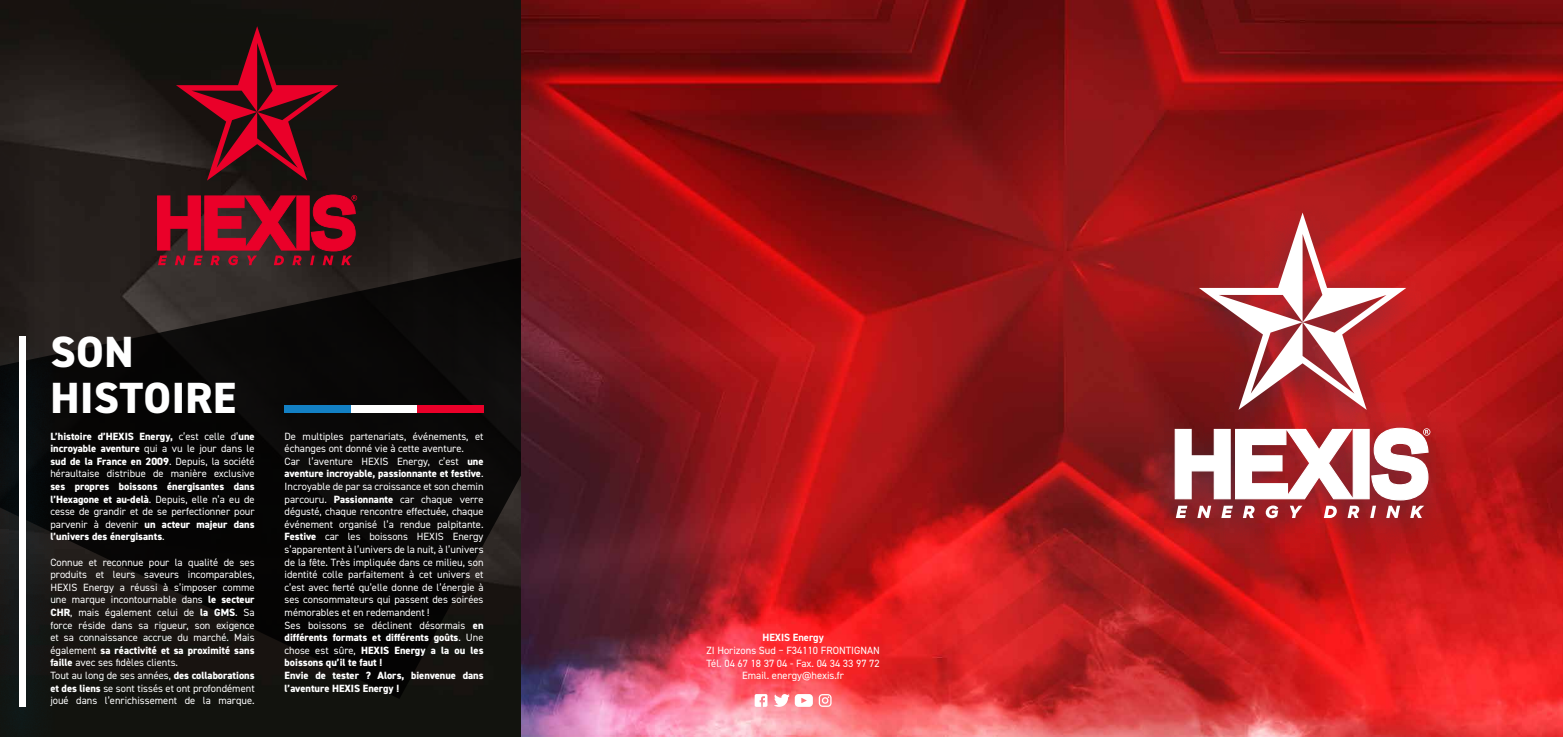
<style>
.page{position:relative;width:1563px;height:737px;background:#fff}
.page>*{position:absolute;margin:0;border:0;box-sizing:border-box;transform-origin:0 0}
.t1{font:800 43.75px/45.9px "DIN2014";letter-spacing:.01em;color:#fff}
.t2{font:10.5px/12.6px "DIN2014";color:#fff}
.t3{font:800 10.5px/12.6px "DIN2014";color:#fff;text-align:justify}
.t4{font:700 10.5px "DIN2014";color:#fff}
.s1{font-weight:800}
.s2{font-weight:400}
</style>
<div class="page">
<img style="left:520px;top:0;width:1043px;height:737px">
<img style="left:0;top:0;width:520px;height:737px">
<svg style="left:0;top:230px;width:520px;height:469px;background:#100e0c"></svg>
<div style="left:1144px;top:199px;width:312px;height:360px;background:#00425d;opacity:.4"></div>
<svg style="left:1199px;top:212px;width:207px;height:198px"></svg>
<svg style="left:1175px;top:428px;width:255px;height:90px"></svg>
<svg style="left:176px;top:26px;width:162px;height:155px;background:#450f15"></svg>
<svg style="left:157px;top:194px;width:200px;height:71px;background:#960f25"></svg>
<svg style="left:774px;top:694px;width:39px;height:13px"></svg>
<svg style="left:755px;top:694px;width:12px;height:13px"></svg>
<svg style="left:819px;top:694px;width:13px;height:13px"></svg>
<div style="left:0;top:337px;width:56px;height:400px;background:#00425d;opacity:.8"></div>
<div style="left:19px;top:336px;width:7px;height:370px;background:#fff"></div>
<div style="left:285px;top:405px;width:66px;height:8px;background:#1380c4"></div>
<div style="left:351px;top:405px;width:66px;height:8px;background:#fff"></div>
<div style="left:417px;top:405px;width:67px;height:8px;background:#ea0029"></div>
<h1 class="t1" style="left:51px;top:329px;width:187px">SON<br>HISTOIRE</h1>
<p class="t2" style="left:50px;top:429px;width:206px;text-align:justify"><span class="s1">L’histoire d’HEXIS Energy,</span> c’est celle d’<span class="s1">une incroyable aventure</span> qui a vu le jour dans le <span class="s1">sud de la France en 2009</span>. Depuis, la société héraultaise distribue de manière exclusive</p>
<p class="t3" style="left:50px;top:480px;width:206px">ses propres boissons énergisantes dans l’Hexagone et au-delà<span class="s2">. Depuis, elle n’a eu de cesse de grandir et de se perfectionner pour parvenir à devenir</span> un acteur majeur dans l’univers des énergisants<span class="s2">.</span></p>
<p class="t2" style="left:50px;top:555px;width:206px">Connue et reconnue pour la qualité de ses produits et leurs saveurs incomparables, HEXIS Energy a réussi à s’imposer comme une marque incontournable dans <span class="s1">le secteur CHR</span>, mais également celui de <span class="s1">la GMS</span>. Sa force réside dans sa rigueur, son exigence et sa connaissance accrue du marché. Mais également <span class="s1">sa réactivité et sa proximité sans faille</span> avec ses fidèles clients.<br>Tout au long de ses années, <span class="s1">des collaborations et des liens</span> se sont tissés et ont profondément joué dans l’enrichissement de la marque.</p>
<p class="t2" style="left:285px;top:429px;width:200px">De multiples partenariats, événements, et échanges ont donné vie à cette aventure.<br>Car l’aventure HEXIS Energy, c’est <span class="s1">une aventure incroyable, passionnante et festive</span>.<br>Incroyable de par sa croissance et son chemin parcouru. <span class="s1">Passionnante</span> car chaque verre dégusté, chaque rencontre effectuée, chaque événement organisé l’a rendue palpitante.<br><span class="s1">Festive</span> car les boissons HEXIS Energy s’apparentent à l’univers de la nuit, à l’univers de la fête. Très impliquée dans ce milieu, son identité colle parfaitement à cet univers et c’est avec fierté qu’elle donne de l’énergie à ses consommateurs qui passent des soirées mémorables et en redemandent !<br>Ses boissons se déclinent désormais <span class="s1">en différents formats et différents goûts</span>. Une chose est sûre, <span class="s1">HEXIS Energy a la ou les boissons qu’il te faut !<br>Envie de tester ? Alors, bienvenue dans l’aventure HEXIS Energy !</span></p>
<p class="t4" style="left:762px;top:630px;width:63px">HEXIS Energy</p>
<p class="t2" style="left:706px;top:644px;width:175px;text-align:center">ZI Horizons Sud − F34110 FRONTIGNAN<br>Tél. 04 67 18 37 04 - Fax. 04 34 33 97 72<br>Email. energy@hexis.fr</p>
</div>
